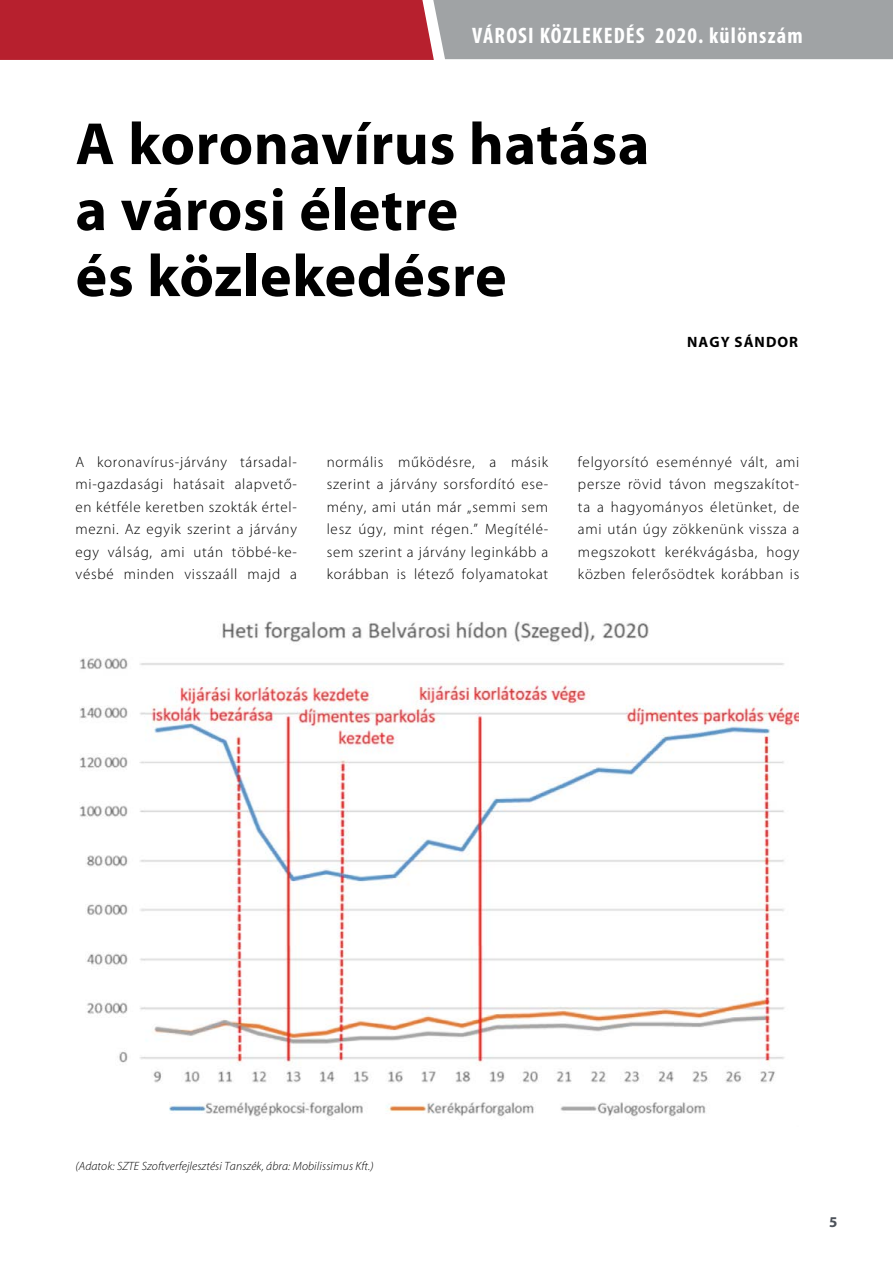
<style>
.page{position:relative;width:893px;height:1263px;background:#fff}
.page>*{position:absolute;margin:0;border:0;box-sizing:border-box;transform-origin:0 0}
.t1{font:700 60px/66px "Myriad Pro";letter-spacing:.01em;color:#000}
.t2{font:700 condensed 22.5px "Myriad Pro";letter-spacing:.05em;color:#fff}
.t3{font:300 15px/22.5px "Myriad Pro";letter-spacing:.05em;color:#000;text-align:justify}
.t4{font:700 15px "Myriad Pro";letter-spacing:.07em;color:#000}
.t5{font:700 15px "Myriad Pro";color:#4d525a}
.t6{font:italic 300 12px "Myriad Pro";letter-spacing:.01em;color:#000}
</style>
<div class="page">
<svg style="left:0;top:0;width:893px;height:60px;background:#ac666d"></svg>
<img style="left:79px;top:621px;width:719px;height:496px">
<h2 class="t2" style="left:472px;top:21px;width:332px">VÁROSI KÖZLEKEDÉS 2020. különszám</h2>
<h1 class="t1" style="left:75px;top:109px;width:576px">A koronavírus hatása a városi életre<br>és közlekedésre</h1>
<p class="t4" style="left:687px;top:332px;width:113px">NAGY SÁNDOR</p>
<p class="t3" style="left:75px;top:451px;width:223px">A koronavírus-járvány társadal&shy;mi-gazdasági hatásait alapvető&shy;en kétféle keretben szokták értel&shy;mezni. Az egyik szerint a járvány egy válság, ami után többé-ke&shy;vésbé minden visszaáll majd a</p>
<p class="t3" style="left:327px;top:451px;width:223px">normális működésre, a másik szerint a járvány sorsfordító ese&shy;mény, ami után már „semmi sem lesz úgy, mint régen.” Megítélé&shy;sem szerint a járvány leginkább a korábban is létező folyamatokat</p>
<p class="t3" style="left:578px;top:451px;width:223px">felgyorsító eseménnyé vált, ami persze rövid távon megszakítot&shy;ta a hagyományos életünket, de ami után úgy zökkenünk vissza a megszokott kerékvágásba, hogy közben felerősödtek korábban is</p>
<p class="t6" style="left:75px;top:1160px;width:300px">(Adatok: SZTE Szoftverfejlesztési Tanszék, ábra: Mobilissimus Kft.)</p>
<p class="t5" style="left:829px;top:1212px;width:10px">5</p>
</div>
